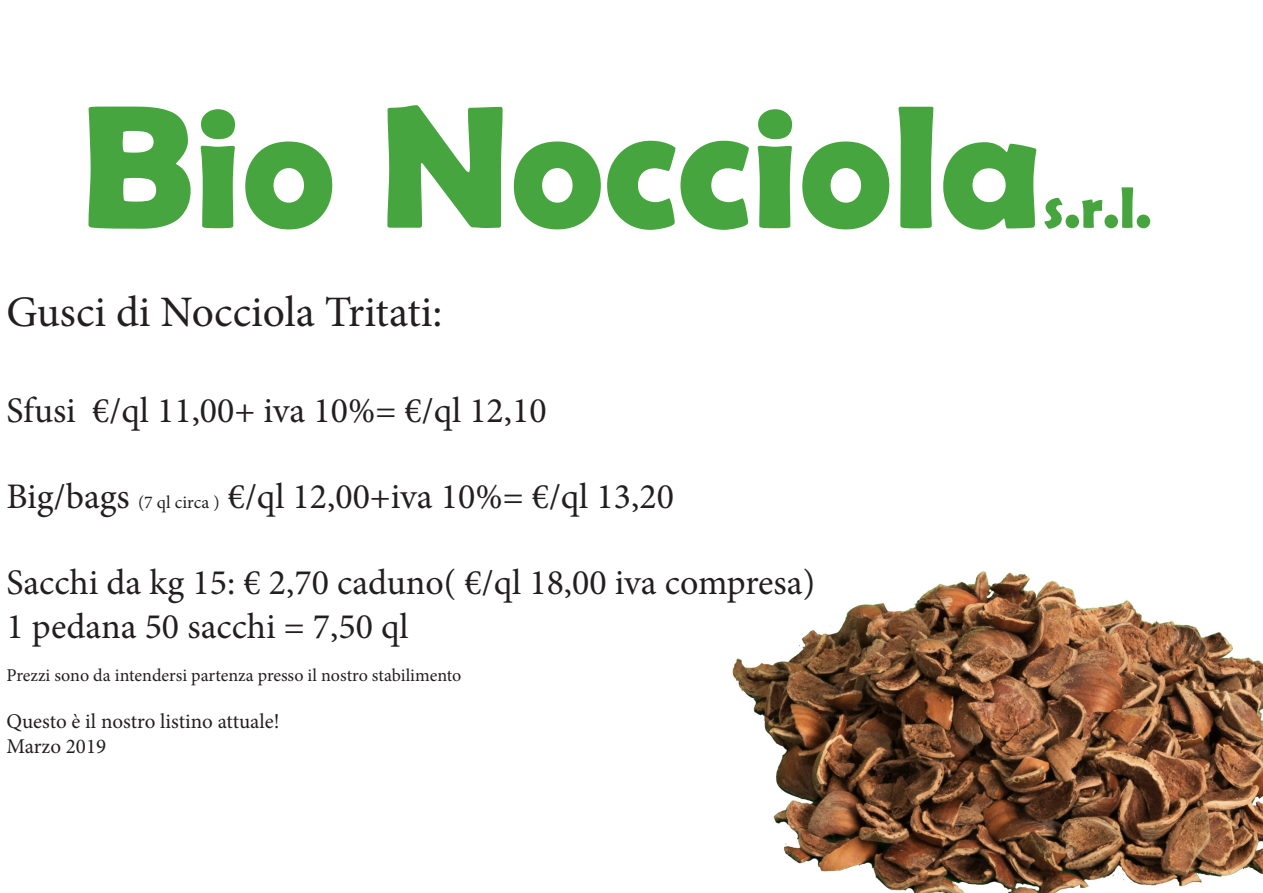
<style>
.page{position:relative;width:1263px;height:893px;background:#fff}
.page>*{position:absolute;margin:0;border:0;box-sizing:border-box;transform-origin:0 0}
.t1{font:700 176.25px "Berlin Sans FB Demi";color:#46a53f}
.t2{font:700 58.8px "Berlin Sans FB Demi";color:#46a53f}
.t3{font:43.5px "Minion Pro";color:#231f20}
.t4{font:36px "Minion Pro";color:#231f20}
.t5{font:21px "Minion Pro";color:#231f20}
.t6{font:18px "Minion Pro";color:#231f20}
.s1{font-size:18px}
</style>
<div class="page">
<img style="left:732px;top:571px;width:531px;height:322px">
<p class="t1" style="left:81px;top:65px;width:964px">Bio Nocciola</p>
<p class="t2" style="left:1043px;top:173px;width:110px">s.r.l.</p>
<p class="t3" style="left:6px;top:283px;width:437px">Gusci di Nocciola Tritati:</p>
<p class="t4" style="left:6px;top:386px;width:542px">Sfusi €/ql 11,00+ iva 10%= €/ql 12,10</p>
<p class="t4" style="left:6px;top:472px;width:669px">Big/bags <span class="s1">(7 ql circa )</span> €/ql 12,00+iva 10%= €/ql 13,20</p>
<p class="t4" style="left:6px;top:559px;width:810px">Sacchi da kg 15: € 2,70 caduno( €/ql 18,00 iva compresa)</p>
<p class="t4" style="left:6px;top:602px;width:404px">1 pedana 50 sacchi = 7,50 ql</p>
<p class="t6" style="left:6px;top:663px;width:457px">Prezzi sono da intendersi partenza presso il nostro stabilimento</p>
<p class="t5" style="left:6px;top:707px;width:275px">Questo è il nostro listino attuale!</p>
<p class="t5" style="left:6px;top:732px;width:101px">Marzo 2019</p>
</div>
